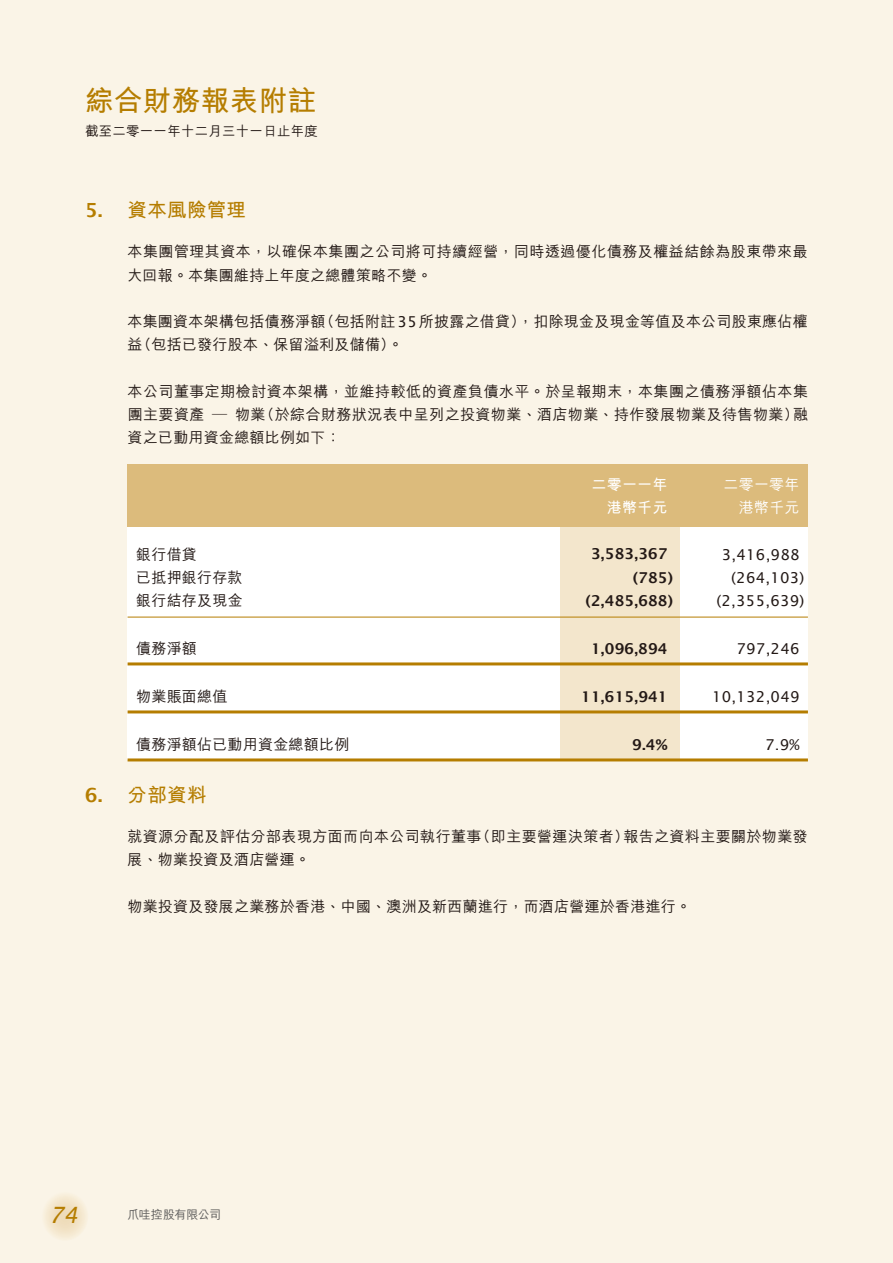
<style>
.page{position:relative;width:893px;height:1263px;background:#faf4e7}
.page>*{position:absolute;margin:0;border:0;box-sizing:border-box;transform-origin:0 0}
.t1{font:700 28.5px "M Hei HK";letter-spacing:.015em;color:#b57d00}
.t2{font:italic 22.5px "Lucida Sans";color:#b57d00}
.t3{font:700 19.5px "M Hei HK";letter-spacing:.015em;color:#b57d00}
.t4{font:500 15px/23.2px "M Hei HK";letter-spacing:.015em;color:#231916}
.t5{font:15px "Lucida Sans";letter-spacing:.015em;color:#231916}
.t6{font:600 15px "Lucida Sans";letter-spacing:.015em;color:#231916}
.t7{font:700 15px "M Hei HK";letter-spacing:.015em;color:#fff}
.t8{font:500 15px "M Hei HK";letter-spacing:.015em;color:#fff}
.t9{font:500 13.5px "M Hei HK";letter-spacing:.015em;color:#231916}
.t10{font:500 12px "M Hei HK";letter-spacing:-.045em;color:#595857}
.s1{font-family:"Lucida Sans";font-weight:600}
.s2{font-family:"Lucida Sans";font-weight:400}
</style>
<div class="page">
<svg style="left:42px;top:1192px;width:46px;height:49px"></svg>
<div style="left:128px;top:480px;width:680px;height:280px;background:#fff"></div>
<div style="left:560px;top:520px;width:119px;height:240px;background:#f3e6cc"></div>
<div style="left:128px;top:465px;width:680px;height:62px;background:#dcbb7c"></div>
<hr style="left:128px;top:617px;width:680px;height:1px;background:#b57d00">
<hr style="left:128px;top:662px;width:680px;height:3px;background:#b57d00">
<hr style="left:128px;top:710px;width:680px;height:3px;background:#b57d00">
<hr style="left:128px;top:758px;width:680px;height:3px;background:#b57d00">
<h1 class="t1" style="left:85px;top:79px;width:233px">綜合財務報表附註</h1>
<p class="t9" style="left:85px;top:121px;width:234px">截至二零一一年十二月三十一日止年度</p>
<h3 class="t3" style="left:85px;top:196px;width:163px"><span class="s1">5.</span> 資本風險管理</h3>
<p class="t4" style="left:127px;top:239px;width:682px">本集團管理其資本，以確保本集團之公司將可持續經營，同時透過優化債務及權益結餘為股東帶來最大回報。本集團維持上年度之總體策略不變。</p>
<p class="t4" style="left:127px;top:309px;width:682px">本集團資本架構包括債務淨額（包括附註<span class="s2">35</span>所披露之借貸），扣除現金及現金等值及本公司股東應佔權益（包括已發行股本、保留溢利及儲備）。</p>
<p class="t4" style="left:127px;top:378px;width:682px;text-align:justify">本公司董事定期檢討資本架構，並維持較低的資產負債水平。於呈報期末，本集團之債務淨額佔本集團主要資產 — 物業（於綜合財務狀況表中呈列之投資物業、酒店物業、持作發展物業及待售物業）融資之已動用資金總額比例如下：</p>
<p class="t7" style="left:591px;top:473px;width:77px">二零一一年</p>
<p class="t8" style="left:724px;top:473px;width:77px">二零一零年</p>
<p class="t7" style="left:607px;top:497px;width:62px">港幣千元</p>
<p class="t8" style="left:739px;top:497px;width:62px">港幣千元</p>
<p class="t4" style="left:136px;top:541px;width:62px">銀行借貸</p>
<p class="t6" style="left:591px;top:545px;width:78px">3,583,367</p>
<p class="t5" style="left:722px;top:546px;width:79px">3,416,988</p>
<p class="t4" style="left:136px;top:564px;width:108px">已抵押銀行存款</p>
<p class="t6" style="left:633px;top:569px;width:42px">(785)</p>
<p class="t5" style="left:731px;top:569px;width:75px">(264,103)</p>
<p class="t4" style="left:136px;top:588px;width:108px">銀行結存及現金</p>
<p class="t6" style="left:586px;top:592px;width:89px">(2,485,688)</p>
<p class="t5" style="left:716px;top:592px;width:89px">(2,355,639)</p>
<p class="t4" style="left:136px;top:636px;width:62px">債務淨額</p>
<p class="t6" style="left:591px;top:640px;width:78px">1,096,894</p>
<p class="t5" style="left:736px;top:640px;width:65px">797,246</p>
<p class="t4" style="left:136px;top:684px;width:93px">物業賬面總值</p>
<p class="t6" style="left:581px;top:688px;width:88px">11,615,941</p>
<p class="t5" style="left:712px;top:688px;width:89px">10,132,049</p>
<p class="t4" style="left:136px;top:732px;width:215px">債務淨額佔已動用資金總額比例</p>
<p class="t6" style="left:632px;top:736px;width:37px">9.4%</p>
<p class="t5" style="left:765px;top:736px;width:36px">7.9%</p>
<h3 class="t3" style="left:85px;top:781px;width:123px"><span class="s1">6.</span> 分部資料</h3>
<p class="t4" style="left:127px;top:824px;width:682px">就資源分配及評估分部表現方面而向本公司執行董事（即主要營運決策者）報告之資料主要關於物業發展、物業投資及酒店營運。</p>
<p class="t4" style="left:127px;top:893px;width:565px">物業投資及發展之業務於香港、中國、澳洲及新西蘭進行，而酒店營運於香港進行。</p>
<h2 class="t2" style="left:50px;top:1202px;width:30px">74</h2>
<p class="t10" style="left:128px;top:1206px;width:95px">爪哇控股有限公司</p>
</div>
